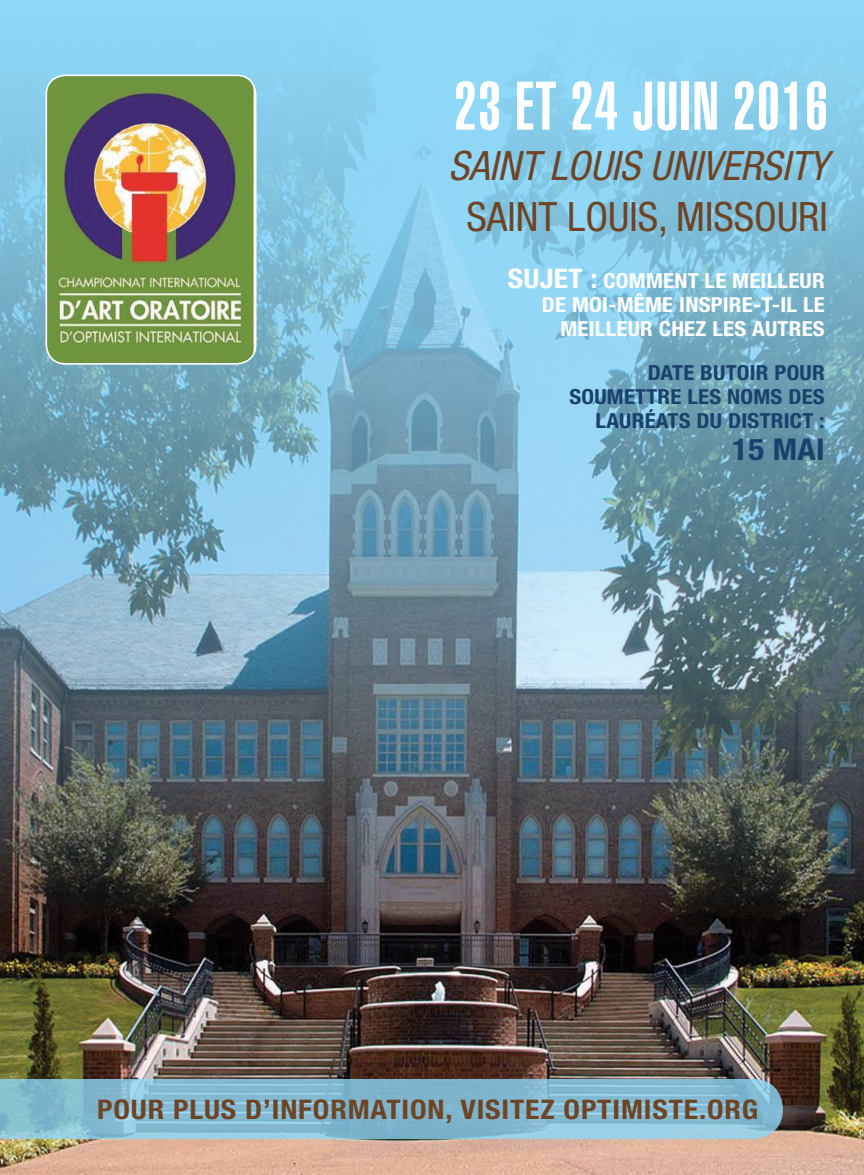
<style>
.page{position:relative;width:864px;height:1175px;background:#fff}
.page>*{position:absolute;margin:0;border:0;box-sizing:border-box;transform-origin:0 0}
.t1{font:900 extra-condensed 67.5px "Helvetica";letter-spacing:.02em;color:#fff}
.t2{font:italic condensed 40.5px "Helvetica Neue LT Std";color:#6f4425}
.t3{font:condensed 40.5px "Helvetica Neue LT Std";color:#6f4425}
.t4{font:700 condensed 30px "Helvetica Neue LT Std";color:#1a406c;scale:1.1 1}
.t5{font:700 condensed 27px "Helvetica Neue LT Std";letter-spacing:.105em;color:#6f4425;scale:1.1 1}
.t6{font:700 condensed 20.7px "Helvetica Neue LT Std";letter-spacing:.085em;color:#fff;scale:1.1 1}
.t7{font:700 condensed 20.7px "Helvetica Neue LT Std";letter-spacing:.085em;color:#1a406c;scale:1.1 1}
.s1{font-size:27px}
</style>
<div class="page">
<img style="left:0;top:918px;width:864px;height:256px">
<img style="left:0;top:0;width:864px;height:918px">
<svg style="left:0;top:1078px;width:783px;height:60px;background:#84bad0"></svg>
<img style="left:46px;top:75px;width:210px;height:289px">
<div style="left:46px;top:75px;width:210px;height:289px;border:2px solid #fff;border-radius:19px"></div>
<h1 class="t1" style="left:454px;top:67px;width:375px">23 ET 24 JUIN 2016</h1>
<h2 class="t2" style="left:448px;top:142px;width:381px">SAINT LOUIS UNIVERSITY</h2>
<h2 class="t3" style="left:466px;top:193px;width:363px">SAINT LOUIS, MISSOURI</h2>
<p class="t6" style="left:508px;top:268px;width:290px"><span class="s1">SUJET :</span> COMMENT LE MEILLEUR</p>
<p class="t6" style="left:542px;top:292px;width:257px">DE MOI-MÊME INSPIRE-T-IL LE</p>
<p class="t6" style="left:560px;top:316px;width:101px">MEILLEUR CHEZ</p>
<p class="t6" style="left:712px;top:316px;width:92px">LES AUTRES</p>
<p class="t7" style="left:648px;top:360px;width:162px">DATE BUTOIR POUR</p>
<p class="t7" style="left:569px;top:384px;width:222px">SOUMETTRE LES NOMS DES</p>
<p class="t7" style="left:596px;top:408px;width:210px">LAURÉATS DU DISTRICT :</p>
<h3 class="t4" style="left:732px;top:431px;width:86px">15 MAI</h3>
<h3 class="t5" style="left:97px;top:1093px;width:182px">POUR PLUS D’INFO</h3>
<h3 class="t5" style="left:330px;top:1093px;width:391px">RMATION, VISITEZ OPTIMISTE.ORG</h3>
</div>
